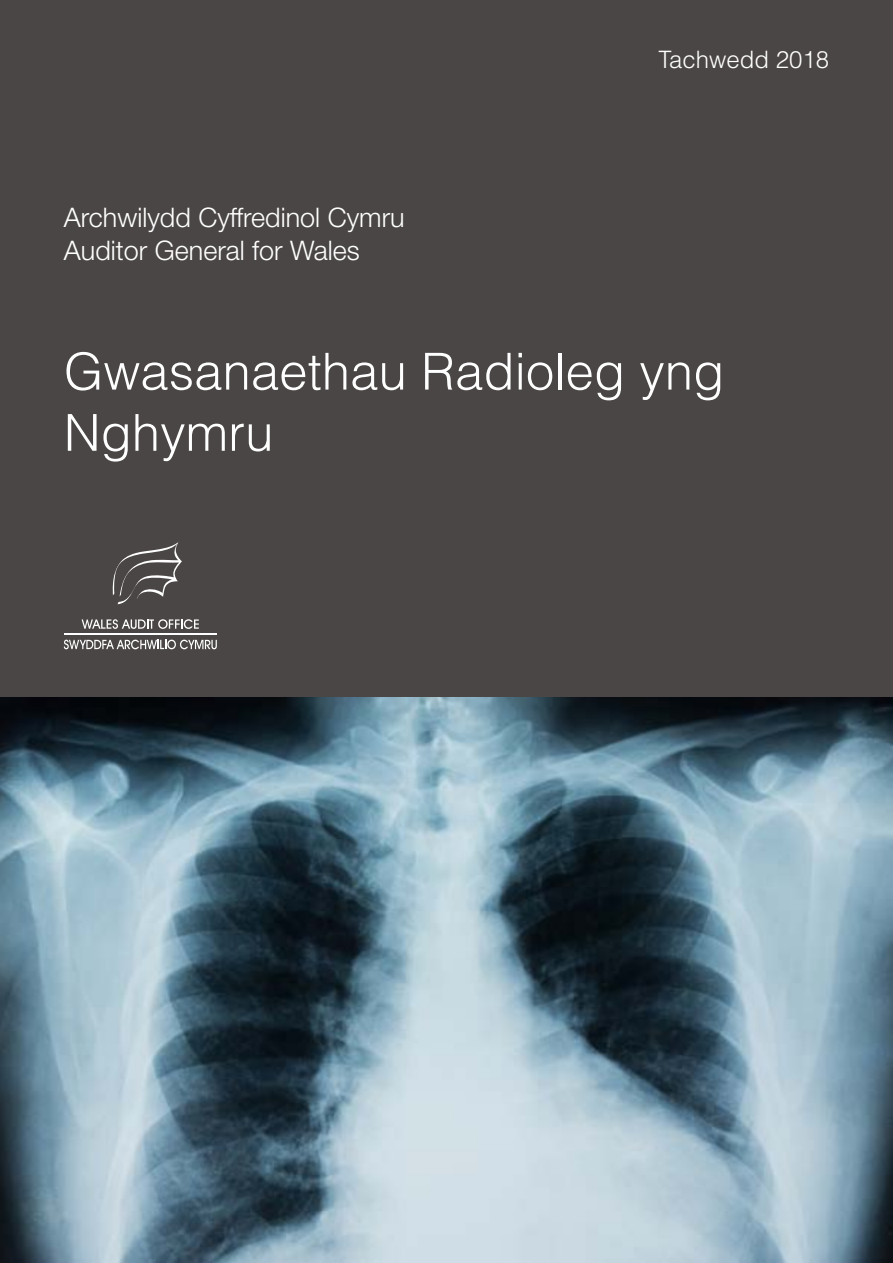
<style>
.page{position:relative;width:893px;height:1263px;background:#fff}
.page>*{position:absolute;margin:0;border:0;box-sizing:border-box;transform-origin:0 0}
.Cover_heading{font:300 51px/61.2px "Helvetica LT Std";color:#fff}
.t1{font:300 27px/32.4px "Helvetica Neue LT Std";color:#fff}
.t2{font:300 24px "Helvetica LT Std";color:#fff}
</style>
<div class="page">
<div style="left:0;top:0;width:893px;height:697px;background:#4a4645"></div>
<svg style="left:112px;top:542px;width:70px;height:62px"></svg>
<svg style="left:82px;top:619px;width:117px;height:10px"></svg>
<svg style="left:64px;top:640px;width:153px;height:9px"></svg>
<hr style="left:64px;top:634px;width:153px;height:1px;background:#fff">
<img style="left:0;top:697px;width:893px;height:566px">
<p class="t1" style="left:64px;top:201px;width:342px">Archwilydd Cyffredinol Cymru<br>Auditor General for Wales</p>
<p class="t2" style="left:658px;top:45px;width:172px">Tachwedd 2018</p>
<h1 class="Cover_heading" style="left:64px;top:340px;width:662px">Gwasanaethau Radioleg yng<br>Nghymru</h1>
</div>
